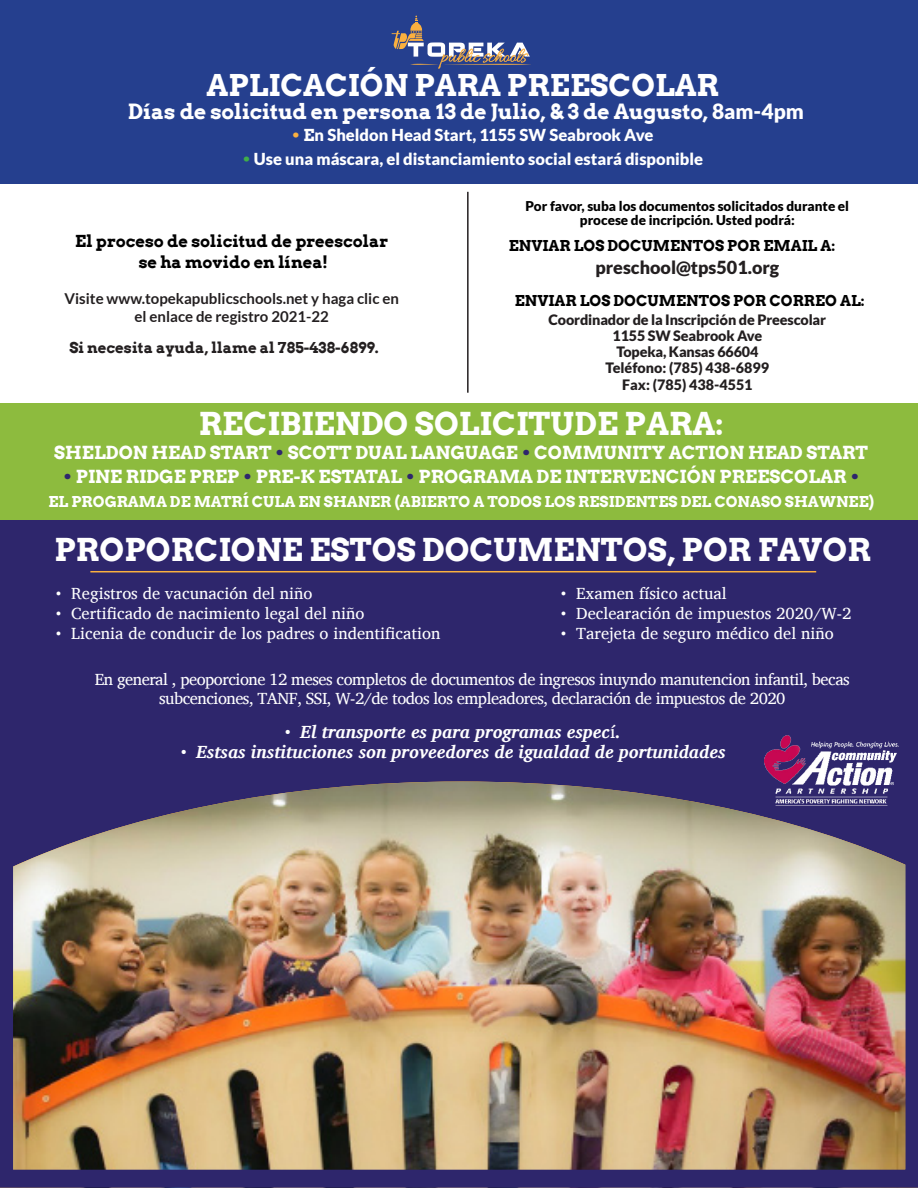
<style>
.page{position:relative;width:918px;height:1188px;background:#fff}
.page>*{position:absolute;margin:0;border:0;box-sizing:border-box;transform-origin:0 0}
.t1{font:700 31.5px "Arvo";color:#fff}
.t2{font:700 30px "Arvo";color:#fff}
.t3{font:700 21px "Arvo";letter-spacing:-.005em;color:#fff}
.t4{font:700 18px "Arvo";color:#fff}
.t5{font:italic 700 18px "Charis SIL";color:#fff}
.t6{font:900 18px "Lato";color:#231f20}
.t7{font:16.5px "Charis SIL";color:#fff}
.t8{font:16.5px/19.8px "Charis SIL";letter-spacing:-.03em;color:#fff;text-align:center}
.t9{font:900 16.5px "Lato";color:#fff}
.t10{font:700 16.5px "Arvo";color:#000}
.t11{font:700 15px "Arvo";color:#fff}
.t12{font:700 15px/18px "Lato";color:#231f20;text-align:center}
.t13{font:700 15px "Arvo";color:#000}
.t14{font:700 15px "Arvo";color:#231f20}
.t15{font:900 14.4px "Lato";letter-spacing:-.01em;color:#231f20}
.t16{font:900 13.5px/13.5px "Lato";color:#000;text-align:center}
.s1{font-family:"Lato";font-weight:900}
.s2{font-family:"Arvo";font-weight:700;color:#fbb03f}
.s3{font-family:"Arvo";font-weight:700}
.s4{font-family:"Arvo";font-weight:700;color:#40ae49}
.s5{color:#2e266c}
.s6{font-weight:400;font-style:normal}
</style>
<div class="page">
<div style="left:0;top:518px;width:918px;height:670px;background:#2e266c"></div>
<div style="left:0;top:404px;width:918px;height:116px;background:#8dbb3e"></div>
<div style="left:0;top:0;width:918px;height:184px;background:#253f8e"></div>
<hr style="left:90px;top:571px;width:726px;height:1px;background:#fbb03f">
<hr style="left:467px;top:192px;width:2px;height:201px;background:#231f20">
<img style="left:0;top:781px;width:918px;height:407px">
<img style="left:762px;top:735px;width:138px;height:73px">
<svg style="left:392px;top:16px;width:139px;height:53px"></svg>
<p class="t2" style="left:207px;top:67px;width:514px">APLICACIÓN PARA PREESCOLAR</p>
<p class="t3" style="left:128px;top:98px;width:677px">Días de solicitud en persona 13 de Julio, &amp; 3 de Augusto, <span class="s1">8am-4pm</span></p>
<p class="t9" style="left:292px;top:125px;width:363px"><span class="s2">•</span> <span class="s3">E</span>n Sheldon Head Start, 1155 SW Seabrook Ave</p>
<p class="t9" style="left:242px;top:149px;width:462px"><span class="s4">•</span> Use una máscara, el distanciamiento social estará disponible</p>
<p class="t10" style="left:75px;top:230px;width:315px">El proceso de solicitud de preescolar</p>
<p class="t10" style="left:139px;top:251px;width:191px">se ha movido en línea!</p>
<p class="t12" style="left:65px;top:289px;width:336px">Visite www.topekapublicschools.net y haga clic en el enlace de registro 2021-22</p>
<p class="t14" style="left:69px;top:339px;width:311px">Si necesita ayuda, llame al 785-438-6899.</p>
<p class="t16" style="left:526px;top:199px;width:325px">Por favor, suba los documentos solicitados durante el procese de incripción. Usted podrá:</p>
<p class="t6" style="left:595px;top:256px;width:185px">preschool@tps501.org</p>
<p class="t13" style="left:509px;top:237px;width:328px">ENVIAR LOS DOCUMENTOS POR EMAIL A:</p>
<p class="t13" style="left:515px;top:291px;width:351px">ENVIAR LOS DOCUMENTOS POR CORREO AL:</p>
<p class="t15" style="left:549px;top:311px;width:279px">Coordinador de la Inscripci<span class="s3">ó</span>n de Preescolar</p>
<p class="t15" style="left:613px;top:327px;width:151px">1155 SW Seabrook Ave</p>
<p class="t15" style="left:616px;top:343px;width:144px">Topeka, Kansas 66604</p>
<p class="t15" style="left:606px;top:360px;width:165px">Teléfono: (785) 438-6899</p>
<p class="t15" style="left:622px;top:376px;width:132px">Fax: (785) 438-4551</p>
<p class="t1" style="left:199px;top:403px;width:527px">RECIBIENDO SOLICITUDE PARA:</p>
<p class="t4" style="left:54px;top:441px;width:815px">SHELDON HEAD START <span class="s5">•</span> SCOTT DUAL LANGUAGE <span class="s5">•</span> COMMUNITY ACTION HEAD START</p>
<p class="t4" style="left:63px;top:465px;width:798px"><span class="s5">•</span> PINE RIDGE PREP <span class="s5">•</span> PRE-K ESTATAL <span class="s5">•</span> PROGRAMA DE INTERVENCIÓN PREESCOLAR <span class="s5">•</span></p>
<p class="t11" style="left:48px;top:492px;width:827px">EL PROGRAMA DE MATRÍ CULA EN SHANER (ABIERTO A TODOS LOS RESIDENTES DEL CONASO SHAWNEE)</p>
<p class="t1" style="left:54px;top:530px;width:818px">PROPORCIONE ESTOS DOCUMENTOS, POR FAVOR</p>
<p class="t7" style="left:56px;top:584px;width:258px">• Registros de vacunación del niño</p>
<p class="t7" style="left:56px;top:603px;width:310px">• Certificado de nacimiento legal del niño</p>
<p class="t7" style="left:56px;top:623px;width:386px">• Licenia de conducir de los padres o indentification</p>
<p class="t7" style="left:561px;top:584px;width:167px">• Examen físico actual</p>
<p class="t7" style="left:561px;top:603px;width:292px">• Declearación de impuestos 2020/W-2</p>
<p class="t7" style="left:561px;top:623px;width:274px">• Tarejeta de seguro médico del niño</p>
<p class="t8" style="left:95px;top:669px;width:757px">En general , peoporcione 12 meses completos de documentos de ingresos inuyndo manutencion infantil, becas subcenciones, TANF, SSI, W-2/de todos los empleadores, declaración de impuestos de 2020</p>
<p class="t5" style="left:285px;top:721px;width:338px">• El transporte es para programas espec<span class="s6">í</span>.</p>
<p class="t5" style="left:181px;top:742px;width:546px">• Estsas instituciones son proveedores de igualdad de portunidades</p>
</div>
